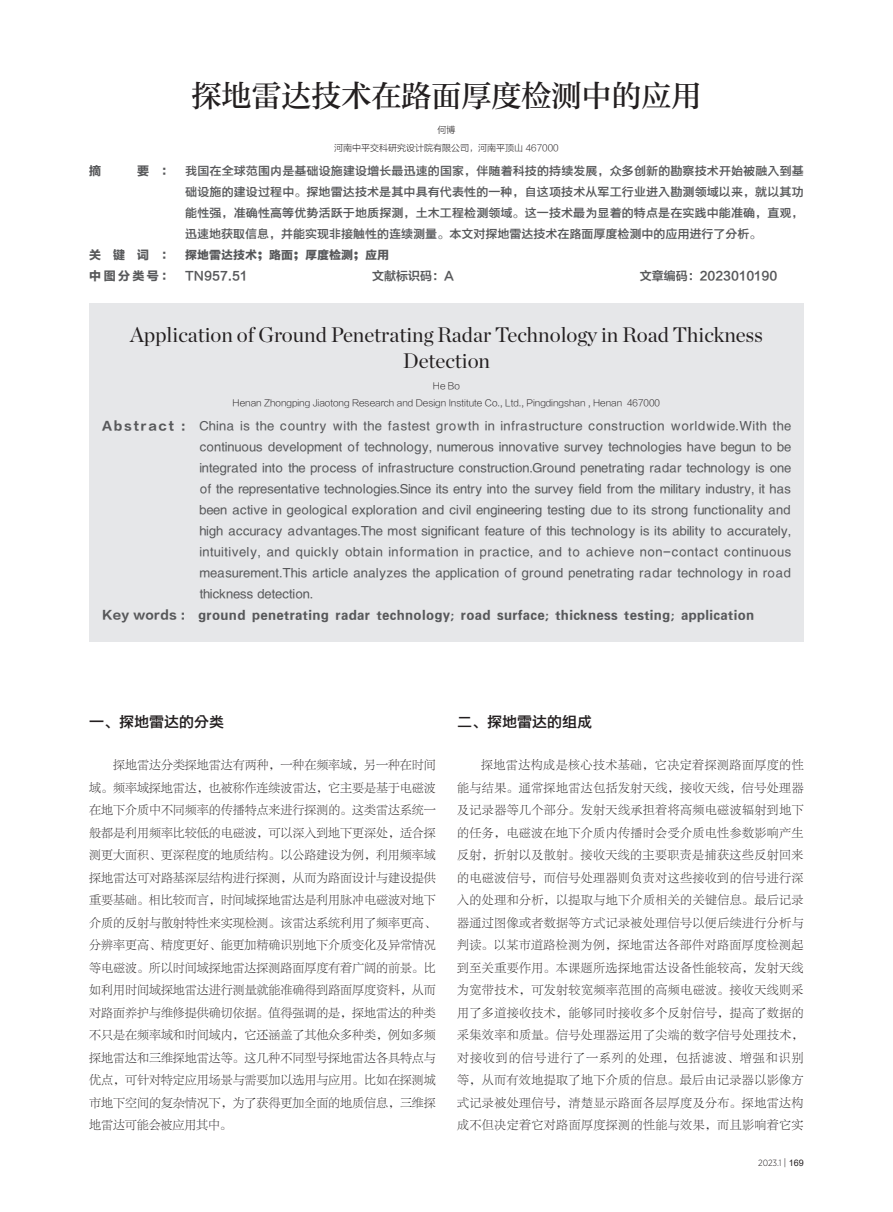
<style>
.page{position:relative;width:893px;height:1212px;background:#fff}
.page>*{position:absolute;margin:0;border:0;box-sizing:border-box;transform-origin:0 0}
.标题{font:30px "FZZHUNYSK GBK1 0";color:#231f20}
.英文标题{font:21px/25.2px "Chronicle Display";color:#231f20;text-align:center}
.一{font:15px "FZYDZHK GBK1 0";color:#231f20}
.正文{font:12px/22.5px "FZLTSK GBK1 0";letter-spacing:.015em;color:#231f20;text-align:justify}
.英文摘要{font:12px/21px "FZYDZHK GBK1 0";letter-spacing:.045em;color:#57585a;text-align:justify}
.摘要{font:12px/21px "FZYDZHK GBK1 0";color:#57585a;text-align:justify}
.英文关键词{font:12px "FZYDCHK GBK1 0";letter-spacing:.03em;color:#57585a}
.中国分类号{font:12px "FZLTZCHK GBK1 0";color:#57585a}
.关键词{font:12px "FZYDCHK GBK1 0";color:#57585a}
.摘要-2{font:12px "FZLTDHK GBK1 0";color:#57585a}
.英文单位{font:9px "FZLTXHK GBK1 0";color:#231f20}
.单位{font:9px "FZLTXHK GBK1 0";color:#231f20}
.t1{font:300 9px "Gotham Narrow";color:#231f20}
.英文作者{font:9px "FZLTXHK GBK1 0";color:#231f20}
.作者{font:9px "FZLTXHK GBK1 0";color:#231f20}
.s1{font-family:"FZLTDHK GBK1 0"}
.s2{font-family:"FZLTKHK GBK1 0";font-weight:400}
.s3{font-family:"Arial";font-weight:400}
</style>
<div class="page">
<div style="left:89px;top:303px;width:715px;height:339px;background:#e6e7e9"></div>
<p class="标题" style="left:191px;top:78px;width:512px">探地雷达技术在路面厚度检测中的应用</p>
<p class="作者" style="left:437px;top:124px;width:19px">何博</p>
<p class="单位" style="left:334px;top:142px;width:226px">河南中平交科研究设计院有限公司，河南平顶山 467000</p>
<p class="摘要-2" style="left:89px;top:165px;width:14px">摘</p>
<p class="摘要" style="left:185px;top:161px;width:620px;text-indent:-48px"><span class="s1">要 ：</span> 我国在全球范围内是基础设施建设增长最迅速的国家，伴随着科技的持续发展，众多创新的勘察技术开始被融入到基础设施的建设过程中。探地雷达技术是其中具有代表性的一种，自这项技术从军工行业进入勘测领域以来，就以其功能性强，准确性高等优势活跃于地质探测，土木工程检测领域。这一技术最为显着的特点是在实践中能准确，直观，迅速地获取信息，并能实现非接触性的连续测量。本文对探地雷达技术在路面厚度检测中的应用进行了分析。</p>
<p class="关键词" style="left:89px;top:249px;width:301px"><span class="s1">关 键 词 ：</span> 探地雷达技术；路面；厚度检测；应用</p>
<p class="中国分类号" style="left:89px;top:270px;width:160px"><span class="s1">中图分类号：</span> TN957.51</p>
<p class="中国分类号" style="left:372px;top:270px;width:83px">文献标识码：A</p>
<p class="中国分类号" style="left:640px;top:270px;width:139px">文章编码：2023010190</p>
<p class="英文标题" style="left:130px;top:321px;width:634px">Application of Ground Penetrating Radar Technology in Road Thickness<br>Detection</p>
<p class="英文作者" style="left:433px;top:381px;width:29px">He Bo</p>
<p class="英文单位" style="left:233px;top:398px;width:429px">Henan Zhongping Jiaotong Research and Design Institute Co., Ltd., Pingdingshan , Henan 467000</p>
<p class="英文摘要" style="left:200px;top:416px;width:593px;text-indent:-98px"><span class="s1">Abstract :</span> China is the country with the fastest growth in infrastructure construction worldwide.With the continuous development of technology, numerous innovative survey technologies have begun to be integrated into the process of infrastructure construction.Ground penetrating radar technology is one of the representative technologies.Since its entry into the survey field from the military industry, it has been active in geological exploration and civil engineering testing due to its strong functionality and high accuracy advantages.The most significant feature of this technology is its ability to accurately, intuitively, and quickly obtain information in practice, and to achieve non-contact continuous measurement.This article analyzes the application of ground penetrating radar technology in road thickness detection.</p>
<p class="英文关键词" style="left:102px;top:608px;width:654px"><span class="s1">Key words :</span> ground penetrating radar technology; road surface; thickness testing; application</p>
<p class="一" style="left:89px;top:713px;width:137px">一、探地雷达的分类</p>
<p class="正文" style="left:89px;top:754px;width:348px;text-indent:24px">探地雷达分类探地雷达有两种，一种在频率域，另一种在时间域。频率域探地雷达，也被称作连续波雷达，它主要是基于电磁波在地下介质中不同频率的传播特点来进行探测的。这类雷达系统一般都是利用频率比较低的电磁波，可以深入到地下更深处，适合探测更大面积、更深程度的地质结构。以公路建设为例，利用频率域探地雷达可对路基深层结构进行探测，从而为路面设计与建设提供重要基础。相比较而言，时间域探地雷达是利用脉冲电磁波对地下介质的反射与散射特性来实现检测。该雷达系统利用了频率更高、分辨率更高、精度更好、能更加精确识别地下介质变化及异常情况等电磁波。所以时间域探地雷达探测路面厚度有着广阔的前景。比如利用时间域探地雷达进行测量就能准确得到路面厚度资料，从而对路面养护与维修提供确切依据。值得强调的是，探地雷达的种类不只是在频率域和时间域内，它还涵盖了其他众多种类，例如多频探地雷达和三维探地雷达等。这几种不同型号探地雷达各具特点与优点，可针对特定应用场景与需要加以选用与应用。比如在探测城市地下空间的复杂情况下，为了获得更加全面的地质信息，三维探地雷达可能会被应用其中。</p>
<p class="一" style="left:457px;top:713px;width:136px">二、探地雷达的组成</p>
<p class="正文" style="left:457px;top:754px;width:348px;text-indent:24px">探地雷达构成是核心技术基础，它决定着探测路面厚度的性能与结果。通常探地雷达包括发射天线，接收天线，信号处理器及记录器等几个部分。发射天线承担着将高频电磁波辐射到地下的任务，电磁波在地下介质内传播时会受介质电性参数影响产生反射，折射以及散射。接收天线的主要职责是捕获这些反射回来的电磁波信号，而信号处理器则负责对这些接收到的信号进行深入的处理和分析，以提取与地下介质相关的关键信息。最后记录器通过图像或者数据等方式记录被处理信号以便后续进行分析与判读。以某市道路检测为例，探地雷达各部件对路面厚度检测起到至关重要作用。本课题所选探地雷达设备性能较高，发射天线为宽带技术，可发射较宽频率范围的高频电磁波。接收天线则采用了多道接收技术，能够同时接收多个反射信号，提高了数据的采集效率和质量。信号处理器运用了尖端的数字信号处理技术，对接收到的信号进行了一系列的处理，包括滤波、增强和识别等，从而有效地提取了地下介质的信息。最后由记录器以影像方式记录被处理信号，清楚显示路面各层厚度及分布。探地雷达构成不但决定着它对路面厚度探测的性能与效果，而且影响着它实</p>
<p class="t1" style="left:758px;top:1157px;width:47px">2023.1 <span class="s2">|</span> <span class="s3">169</span></p>
</div>
